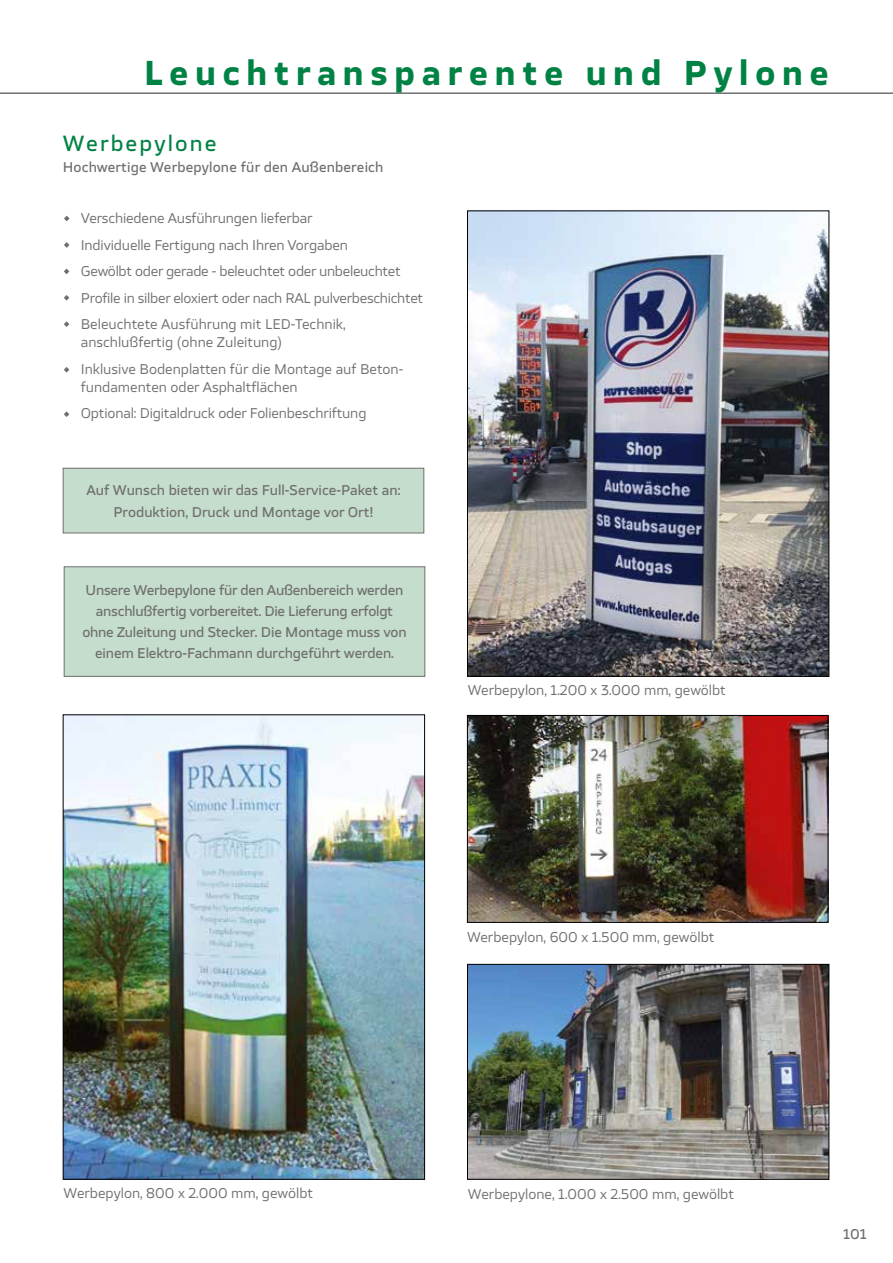
<style>
.page{position:relative;width:893px;height:1263px;background:#fff}
.page>*{position:absolute;margin:0;border:0;box-sizing:border-box;transform-origin:0 0}
.t1{font:700 33px "TT Severs";letter-spacing:.2em;color:#008244}
.t2{font:500 21px "TT Severs";letter-spacing:.1em;color:#008244}
.t3{font:13.5px/26.5px "TT Severs";letter-spacing:-.01em;color:#706f6f}
.t4{font:500 13.5px/21px "TT Severs";letter-spacing:-.01em;color:#706f6f;text-align:center}
.t5{font:500 13.5px "TT Severs";letter-spacing:.01em;color:#706f6f}
</style>
<div class="page">
<hr style="left:0;top:92px;width:893px;height:2px;background:#706f6f">
<div style="left:64px;top:567px;width:361px;height:109px;background:#c5ddcc"></div>
<div style="left:64px;top:566px;width:361px;height:111px;border:1px solid #706f6f"></div>
<img style="left:469px;top:717px;width:357px;height:204px">
<div style="left:467px;top:715px;width:361px;height:208px;border:1px solid #000"></div>
<img style="left:65px;top:716px;width:358px;height:462px">
<img style="left:469px;top:966px;width:358px;height:212px">
<div style="left:467px;top:964px;width:362px;height:216px;border:1px solid #000"></div>
<img style="left:469px;top:212px;width:358px;height:463px">
<svg style="left:64px;top:242px;width:5px;height:6px"></svg>
<svg style="left:64px;top:269px;width:5px;height:5px"></svg>
<svg style="left:64px;top:295px;width:5px;height:6px"></svg>
<svg style="left:64px;top:321px;width:5px;height:6px"></svg>
<svg style="left:64px;top:216px;width:6px;height:5px"></svg>
<svg style="left:64px;top:367px;width:5px;height:6px"></svg>
<div style="left:63px;top:468px;width:361px;height:65px;background:#c5ddcc"></div>
<div style="left:63px;top:468px;width:361px;height:65px;border:1px solid #706f6f"></div>
<svg style="left:64px;top:411px;width:5px;height:6px"></svg>
<h1 class="t1" style="left:144px;top:51px;width:686px">Leuchtransparente und Pylone</h1>
<h2 class="t2" style="left:63px;top:129px;width:155px">Werbepylone</h2>
<p class="t5" style="left:63px;top:158px;width:322px">Hochwertige Werbepylone für den Außenbereich</p>
<p class="t3" style="left:81px;top:205px;width:344px">Verschiedene Ausführungen lieferbar<br>Individuelle Fertigung nach Ihren Vorgaben<br>Gewölbt oder gerade - beleuchtet oder unbeleuchtet Profile in silber eloxiert oder nach RAL pulverbeschichtet Beleuchtete Ausführung mit LED-Technik,</p>
<p class="t3" style="left:81px;top:329px;width:324px">anschlußfertig (ohne Zuleitung)<br>Inklusive Bodenplatten für die Montage auf Beton-</p>
<p class="t3" style="left:81px;top:373px;width:287px">fundamenten oder Asphaltflächen<br>Optional: Digitaldruck oder Folienbeschriftung</p>
<p class="t4" style="left:87px;top:478px;width:315px;line-height:22.5px">Auf Wunsch bieten wir das Full-Service-Paket an:<br>Produktion, Druck und Montage vor Ort!</p>
<p class="t4" style="left:82px;top:580px;width:326px">Unsere Werbepylone für den Außenbereich werden anschlußfertig vorbereitet. Die Lieferung erfolgt ohne Zuleitung und Stecker. Die Montage muss von einem Elektro-Fachmann durchgeführt werden.</p>
<p class="t3" style="left:468px;top:677px;width:260px">Werbepylon, 1.200 x 3.000 mm, gewölbt</p>
<p class="t3" style="left:467px;top:924px;width:249px">Werbepylon, 600 x 1.500 mm, gewölbt</p>
<p class="t3" style="left:64px;top:1180px;width:251px">Werbepylon, 800 x 2.000 mm, gewölbt</p>
<p class="t3" style="left:468px;top:1180px;width:268px">Werbepylone, 1.000 x 2.500 mm, gewölbt</p>
<p class="t4" style="left:842px;top:1224px;width:27px">101</p>
</div>
